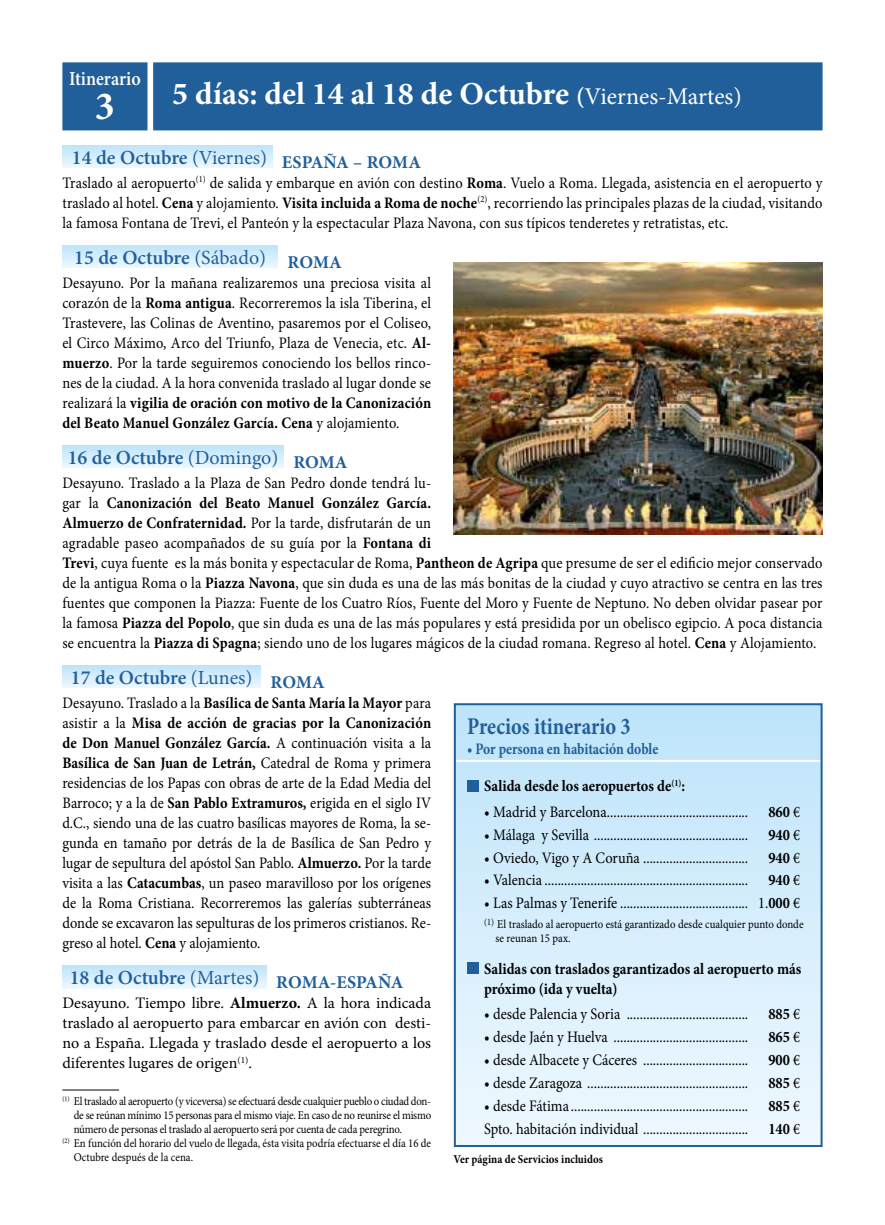
<style>
.page{position:relative;width:885px;height:1225px;background:#fff}
.page>*{position:absolute;margin:0;border:0;box-sizing:border-box;transform-origin:0 0}
.t1{font:700 40px "Minion Pro";color:#fff}
.t2{font:700 32px "Minion Pro";color:#fff}
.t3{font:700 24px "Minion Pro";color:#215f9a;scale:.85 1}
.t4{font:600 20px "Minion Pro";color:#215f9a}
.t5{font:600 20px "Minion Pro";color:#fff;scale:.9 1}
.t6{font:16px/20px "Minion Pro";letter-spacing:.005em;color:#000;text-align:justify;scale:.9 1}
.t7{font:16px/20px "Minion Pro";letter-spacing:.005em;color:#000;text-align:justify}
.t8{font:700 16px/20px "Minion Pro";color:#000;scale:.9 1}
.t9{font:700 16px "Minion Pro";color:#215f9a;scale:.85 1}
.t10{font:12px/14px "Minion Pro";letter-spacing:-.015em;color:#000;scale:.9 1}
.t11{font:700 12px "Minion Pro";color:#000;scale:.9 1}
.s1{font-size:24px}
.s2{font-weight:400;font-size:24px}
.s3{font-weight:400}
.s4{font-weight:700}
</style>
<div class="page">
<svg style="left:62px;top:145px;width:210px;height:23px;background:#d5edfc"></svg>
<svg style="left:62px;top:245px;width:216px;height:23px;background:#d5edfc"></svg>
<svg style="left:62px;top:445px;width:221px;height:23px;background:#d5edfc"></svg>
<svg style="left:62px;top:665px;width:199px;height:23px;background:#d4edfc"></svg>
<svg style="left:62px;top:965px;width:204px;height:23px;background:#d4edfc"></svg>
<div style="left:63px;top:63px;width:83px;height:66px;background:#215f9a"></div>
<div style="left:62px;top:62px;width:85px;height:68px;border:2px solid #215f9a"></div>
<div style="left:154px;top:63px;width:667px;height:66px;background:#215f9a"></div>
<div style="left:153px;top:62px;width:669px;height:68px;border:2px solid #215f9a"></div>
<div style="left:455px;top:704px;width:366px;height:442px;background:linear-gradient(to bottom,#bee4fb,#eff8ff)"></div>
<hr style="left:456px;top:760px;width:364px;height:2px;background:#fff">
<div style="left:467px;top:780px;width:11px;height:11px;background:#215f9a"></div>
<div style="left:467px;top:962px;width:11px;height:11px;background:#215f9a"></div>
<div style="left:454px;top:703px;width:368px;height:444px;border:2px solid #215f9a"></div>
<hr style="left:62px;top:1089px;width:57px;height:1px;background:#000">
<img style="left:454px;top:263px;width:368px;height:271px">
<p class="t5" style="left:69px;top:65px;width:81px">Itinerario</p>
<h1 class="t1" style="left:95px;top:78px;width:21px">3</h1>
<h2 class="t2" style="left:172px;top:71px;width:571px">5 días: del 14 al 18 de Octubre <span class="s1">(</span><span class="s2">Viernes-Martes)</span></h2>
<p class="t4" style="left:72px;top:143px;width:350px">14 de Octubre <span class="s3">(Viernes)</span> <sub>ESPAÑA</sub> <sub>–</sub> <sub>ROMA</sub></p>
<p class="t6" style="left:62px;top:173px;width:846px">Traslado al aeropuerto<sup>(1)</sup> de salida y embarque en avión con destino <span class="s4">Roma</span>. Vuelo a Roma. Llegada, asistencia en el aeropuerto y traslado al hotel. <span class="s4">Cena</span> y alojamiento. <span class="s4">Visita incluida a Roma de noche</span><sup>(2)</sup>, recorriendo las principales plazas de la ciudad, visitando la famosa Fontana de Trevi, el Panteón y la espectacular Plaza Navona, con sus típicos tenderetes y retratistas, etc.</p>
<p class="t4" style="left:74px;top:243px;width:269px">15 de Octubre <span class="s3">(Sábado)</span> <sub>ROMA</sub></p>
<p class="t6" style="left:62px;top:273px;width:411px">Desayuno. Por la mañana realizaremos una preciosa visita al corazón de la <span class="s4">Roma antigua</span>. Recorreremos la isla Tiberina, el Trastevere, las Colinas de Aventino, pasaremos por el Coliseo, el Circo Máximo, Arco del Triunfo, Plaza de Venecia, etc. <span class="s4">Al&shy;muerzo</span>. Por la tarde seguiremos conociendo los bellos rinco&shy;nes de la ciudad. A la hora convenida traslado al lugar donde se realizará la <span class="s4">vigilia de oración con motivo de la Canonización del Beato Manuel González García. Cena</span> y alojamiento.</p>
<p class="t4" style="left:68px;top:443px;width:281px">16 de Octubre <span class="s3">(Domingo)</span> <sub>ROMA</sub></p>
<p class="t6" style="left:62px;top:473px;width:846px;text-align:left">Desayuno. Traslado a la Plaza de San Pedro donde tendrá lu-<br>gar la <span class="s4">Canonización del Beato Manuel González García.<br>Almuerzo de Confraternidad.</span> Por la tarde, disfrutarán de un<br>agradable paseo acompañados de su guía por la <span class="s4">Fontana di<br>Trevi</span>, cuya fuente es la más bonita y espectacular de Roma, <span class="s4">Pantheon de Agripa</span> que presume de ser el edificio mejor conservado de la antigua Roma o la <span class="s4">Piazza Navona</span>, que sin duda es una de las más bonitas de la ciudad y cuyo atractivo se centra en las tres fuentes que componen la Piazza: Fuente de los Cuatro Ríos, Fuente del Moro y Fuente de Neptuno. No deben olvidar pasear por la famosa <span class="s4">Piazza del Popolo</span>, que sin duda es una de las más populares y está presidida por un obelisco egipcio. A poca distancia se encuentra la <span class="s4">Piazza di Spagna</span>; siendo uno de los lugares mágicos de la ciudad romana. Regreso al hotel. <span class="s4">Cena</span> y Alojamiento.</p>
<p class="t4" style="left:71px;top:663px;width:255px">17 de Octubre <span class="s3">(Lunes)</span> <sub>ROMA</sub></p>
<p class="t6" style="left:62px;top:693px;width:411px">Desayuno. Traslado a la <span class="s4">Basílica de Santa María la Mayor</span> para asistir a la <span class="s4">Misa de acción de gracias por la Canonización de Don Manuel González García.</span> A continuación visita a la <span class="s4">Basílica de San Juan de Letrán,</span> Catedral de Roma y primera residencias de los Papas con obras de arte de la Edad Media del Barroco; y a la de <span class="s4">San Pablo Extramuros,</span> erigida en el siglo IV d.C., siendo una de las cuatro basílicas mayores de Roma, la se&shy;gunda en tamaño por detrás de la de Basílica de San Pedro y lugar de sepultura del apóstol San Pablo. <span class="s4">Almuerzo.</span> Por la tarde visita a las <span class="s4">Catacumbas</span>, un paseo maravilloso por los orígenes de la Roma Cristiana. Recorreremos las galerías subterráneas donde se excavaron las sepulturas de los primeros cristianos. Re&shy;greso al hotel. <span class="s4">Cena</span> y alojamiento.</p>
<p class="t4" style="left:70px;top:963px;width:335px">18 de Octubre <span class="s3">(Martes)</span> <sub>ROMA-ESPAÑA</sub></p>
<p class="t7" style="left:62px;top:993px;width:370px">Desayuno. Tiempo libre. <span class="s4">Almuerzo.</span> A la hora indicada traslado al aeropuerto para embarcar en avión con desti&shy;no a España. Llegada y traslado desde el aeropuerto a los diferentes lugares de origen<sup>(1)</sup>.</p>
<h3 class="t3" style="left:467px;top:709px;width:194px">Precios itinerario 3</h3>
<p class="t9" style="left:467px;top:738px;width:226px">• Por persona en habitación doble</p>
<p class="t8" style="left:484px;top:776px;width:225px">Salida desde los aeropuertos de<sup>(1)</sup>:</p>
<p class="t6" style="left:484px;top:802px;width:295px">• Madrid y Barcelona...........................................</p>
<p class="t8" style="left:768px;top:801px;width:37px">860 <span class="s3">€</span></p>
<p class="t6" style="left:484px;top:824px;width:295px">• Málaga y Sevilla ...............................................</p>
<p class="t8" style="left:768px;top:824px;width:37px">940 <span class="s3">€</span></p>
<p class="t6" style="left:484px;top:847px;width:295px">• Oviedo, Vigo y A Coruña ................................</p>
<p class="t8" style="left:768px;top:847px;width:37px">940 <span class="s3">€</span></p>
<p class="t6" style="left:484px;top:870px;width:295px">• Valencia ..............................................................</p>
<p class="t8" style="left:768px;top:870px;width:37px">940 <span class="s3">€</span></p>
<p class="t6" style="left:484px;top:893px;width:352px">• Las Palmas y Tenerife ....................................... 1.<span class="s4">000</span> €</p>
<p class="t10" style="left:495px;top:917px;width:344px;text-indent:-11px"><sup>(1)</sup> El traslado al aeropuerto está garantizado desde cualquier punto donde se reunan 15 pax.</p>
<p class="t8" style="left:484px;top:958px;width:354px">Salidas con traslados garantizados al aeropuerto más próximo (ida y vuelta)</p>
<p class="t6" style="left:484px;top:1004px;width:295px">• desde Palencia y Soria .....................................</p>
<p class="t8" style="left:768px;top:1004px;width:37px">885 <span class="s3">€</span></p>
<p class="t6" style="left:484px;top:1027px;width:295px">• desde Jaén y Huelva .........................................</p>
<p class="t8" style="left:768px;top:1026px;width:37px">865 <span class="s3">€</span></p>
<p class="t6" style="left:484px;top:1050px;width:295px">• desde Albacete y Cáceres ................................</p>
<p class="t8" style="left:768px;top:1049px;width:37px">900 <span class="s3">€</span></p>
<p class="t6" style="left:484px;top:1072px;width:295px">• desde Zaragoza .................................................</p>
<p class="t8" style="left:768px;top:1072px;width:37px">885 <span class="s3">€</span></p>
<p class="t6" style="left:484px;top:1095px;width:295px">• desde Fátima ......................................................</p>
<p class="t8" style="left:768px;top:1095px;width:37px">885 <span class="s3">€</span></p>
<p class="t6" style="left:484px;top:1118px;width:295px">Spto. habitación individual ................................</p>
<p class="t8" style="left:768px;top:1118px;width:37px">140 <span class="s3">€</span></p>
<p class="t10" style="left:62px;top:1094px;width:411px"><sup>(1)</sup> El traslado al aeropuerto (y viceversa) se efectuará desde cualquier pueblo o ciudad don-</p>
<p class="t10" style="left:74px;top:1108px;width:398px">de se reúnan mínimo 15 personas para el mismo viaje. En caso de no reunirse el mismo</p>
<p class="t10" style="left:74px;top:1122px;width:366px">número de personas el traslado al aeropuerto será por cuenta de cada peregrino.</p>
<p class="t10" style="left:62px;top:1136px;width:411px"><sup>(2)</sup> En función del horario del vuelo de llegada, ésta visita podría efectuarse el día 16 de</p>
<p class="t10" style="left:74px;top:1150px;width:134px">Octubre después de la cena.</p>
<p class="t11" style="left:453px;top:1150px;width:167px">Ver página de Servicios incluidos</p>
</div>
